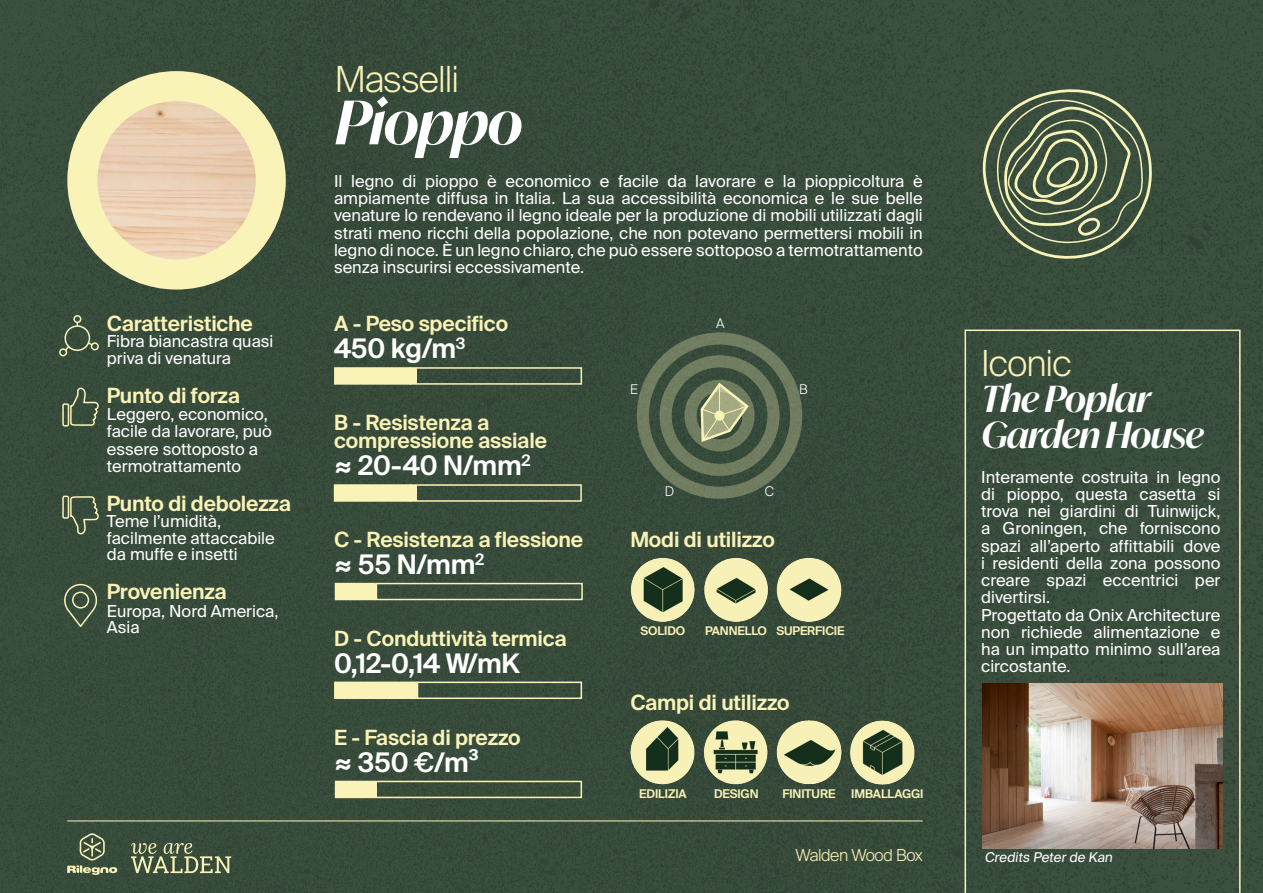
<style>
.page{position:relative;width:1263px;height:893px;background:#fff}
.page>*{position:absolute;margin:0;border:0;box-sizing:border-box;transform-origin:0 0}
.TITOLO_MATERIALE{font:italic 600 60px "Ivy Mode";letter-spacing:-.025em;color:#fff}
.TITOLO_ICONIC{font:italic 600 36px/36px "Ivy Mode";letter-spacing:-.025em;color:#fff}
.TITOLO_CATEGORIA{font:300 36px "Suisse Intl";letter-spacing:-.025em;color:#faf3b8}
.VALORI_CARATTERISTIC{font:600 27px "Suisse Intl";letter-spacing:-.01em;color:#fff}
.Titoli_caratteristic{font:600 27px "Suisse Intl";letter-spacing:-.01em;color:#fff}
.Titoli_caratteristic-2{font:600 21px/18px "Suisse Intl";letter-spacing:-.01em;color:#faf3b8}
.Testo_normale_descri{font:16.5px/17.2px "Suisse Intl";color:#fff;text-align:justify}
.testo_normale{font:16.5px/16.5px "Suisse Intl";color:#fff}
.t1{font:300 16.5px "Suisse Intl";letter-spacing:-.025em;color:#faf3b8}
.Testo_credits{font:13.5px "Suisse Intl";color:#fff}
.t2{font:300 13.35px "Suisse Intl";color:#fff}
.VOCI_UTILIZZO{font:600 12px "Suisse Intl";letter-spacing:-.01em;color:#faf3b8}
</style>
<div class="page">
<img style="left:0;top:0;width:1161px;height:690px">
<img style="left:1161px;top:0;width:102px;height:690px">
<img style="left:1240px;top:693px;width:23px;height:200px">
<div style="left:0;top:690px;width:964px;height:203px;background:#374b3b"></div>
<div style="left:637px;top:332px;width:165px;height:167px;border:12px solid #faf3b8;border-radius:50%"></div>
<div style="left:659px;top:355px;width:120px;height:121px;border:12px solid #faf3b8;border-radius:50%"></div>
<div style="left:684px;top:380px;width:71px;height:71px;border:12px solid #faf3b8;border-radius:50%"></div>
<svg style="left:964px;top:330px;width:276px;height:563px"></svg>
<img style="left:87px;top:89px;width:174px;height:186px">
<div style="left:67px;top:71px;width:219px;height:219px;border:30px solid #faf3b8;border-radius:50%"></div>
<svg style="left:67px;top:833px;width:50px;height:42px"></svg>
<svg style="left:131px;top:843px;width:100px;height:30px"></svg>
<hr style="left:67px;top:820px;width:856px;height:1px;background:#faf3b8">
<img style="left:703px;top:716px;width:69px;height:71px">
<img style="left:627px;top:716px;width:69px;height:71px">
<img style="left:774px;top:719px;width:71px;height:71px">
<img style="left:847px;top:715px;width:76px;height:71px">
<img style="left:626px;top:553px;width:71px;height:71px">
<img style="left:701px;top:553px;width:71px;height:71px">
<img style="left:774px;top:553px;width:72px;height:71px">
<svg style="left:972px;top:80px;width:187px;height:189px"></svg>
<img style="left:983px;top:683px;width:239px;height:165px">
<svg style="left:59px;top:581px;width:39px;height:47px"></svg>
<svg style="left:62px;top:388px;width:39px;height:39px"></svg>
<svg style="left:62px;top:495px;width:39px;height:39px"></svg>
<div style="left:65px;top:325px;width:25px;height:26px;border:2px solid #f7f3b9;border-radius:50%"></div>
<div style="left:59px;top:348px;width:8px;height:8px;border:2px solid #f7f3b9;border-radius:50%"></div>
<div style="left:73px;top:315px;width:8px;height:8px;border:2px solid #f7f3b9;border-radius:50%"></div>
<div style="left:91px;top:342px;width:8px;height:8px;border:2px solid #f7f3b9;border-radius:50%"></div>
<svg style="left:63px;top:345px;width:8px;height:7px"></svg>
<svg style="left:86px;top:341px;width:8px;height:6px"></svg>
<div style="left:335px;top:583px;width:41px;height:17px;border:2px solid #faf3b8"></div>
<div style="left:335px;top:584px;width:41px;height:15px;background:#faf3b8"></div>
<div style="left:376px;top:583px;width:207px;height:17px;border:2px solid #faf3b8"></div>
<div style="left:334px;top:484px;width:77px;height:18px;border:2px solid #faf3b8"></div>
<div style="left:335px;top:485px;width:82px;height:16px;background:#faf3b8"></div>
<div style="left:409px;top:484px;width:173px;height:18px;border:2px solid #faf3b8"></div>
<div style="left:334px;top:367px;width:77px;height:18px;border:2px solid #faf3b8"></div>
<div style="left:335px;top:368px;width:82px;height:16px;background:#faf3b8"></div>
<div style="left:410px;top:367px;width:172px;height:18px;border:2px solid #faf3b8"></div>
<div style="left:335px;top:781px;width:41px;height:16px;background:#faf3b8"></div>
<div style="left:335px;top:781px;width:247px;height:17px;border:2px solid #faf3b8"></div>
<div style="left:334px;top:682px;width:84px;height:17px;border:2px solid #faf3b8"></div>
<div style="left:335px;top:682px;width:83px;height:16px;background:#faf3b8"></div>
<div style="left:417px;top:682px;width:165px;height:17px;border:2px solid #faf3b8"></div>
<svg style="left:699px;top:381px;width:51px;height:62px"></svg>
<hr style="left:719px;top:385px;width:1px;height:30px;background:#faf3b8">
<p class="Titoli_caratteristic-2" style="left:107px;top:315px;width:147px">Caratteristiche</p>
<p class="testo_normale" style="left:107px;top:333px;width:168px">Fibra biancastra quasi priva di venatura</p>
<p class="Titoli_caratteristic-2" style="left:107px;top:387px;width:135px">Punto di forza</p>
<p class="testo_normale" style="left:107px;top:406px;width:166px;line-height:17.2px">Leggero, economico, facile da lavorare, può essere sottoposto a termotrattamento</p>
<p class="Titoli_caratteristic-2" style="left:107px;top:495px;width:186px">Punto di debolezza</p>
<p class="testo_normale" style="left:107px;top:513px;width:169px">Teme l’umidità, facilmente attaccabile da muffe e insetti</p>
<p class="Titoli_caratteristic-2" style="left:107px;top:583px;width:121px">Provenienza</p>
<p class="testo_normale" style="left:107px;top:603px;width:173px">Europa, Nord America,<br>Asia</p>
<p class="TITOLO_CATEGORIA" style="left:335px;top:58px;width:126px">Masselli</p>
<p class="TITOLO_MATERIALE" style="left:335px;top:82px;width:190px">Pioppo</p>
<p class="Testo_normale_descri" style="left:334px;top:173px;width:590px">Il legno di pioppo è economico e facile da lavorare e la pioppicoltura è ampiamente diffusa in Italia. La sua accessibilità economica e le sue belle venature lo rendevano il legno ideale per la produzione di mobili utilizzati dagli strati meno ricchi della popolazione, che non potevano permettersi mobili in legno di noce. È un legno chiaro, che può essere sottoposo a termotrattamento senza inscurirsi eccessivamente.</p>
<p class="Titoli_caratteristic-2" style="left:334px;top:315px;width:176px">A - Peso specifico</p>
<p class="VALORI_CARATTERISTIC" style="left:334px;top:333px;width:133px">450 kg/m<sup>3</sup></p>
<p class="Titoli_caratteristic-2" style="left:334px;top:414px;width:214px">B - Resistenza a compressione assiale</p>
<p class="Titoli_caratteristic" style="left:334px;top:450px;width:198px">≈ 20-40 N/mm<sup>2</sup></p>
<p class="Titoli_caratteristic-2" style="left:334px;top:531px;width:251px">C - Resistenza a flessione</p>
<p class="Titoli_caratteristic" style="left:334px;top:549px;width:152px">≈ 55 N/mm<sup>2</sup></p>
<p class="Titoli_caratteristic-2" style="left:334px;top:629px;width:234px">D - Conduttività termica</p>
<p class="VALORI_CARATTERISTIC" style="left:334px;top:647px;width:187px">0,12-0,14 W/mK</p>
<p class="Titoli_caratteristic-2" style="left:334px;top:728px;width:188px">E - Fascia di prezzo</p>
<p class="VALORI_CARATTERISTIC" style="left:334px;top:746px;width:146px">≈ 350 €/m³</p>
<p class="t2" style="left:630px;top:382px;width:9px">E</p>
<p class="t2" style="left:716px;top:316px;width:10px">A</p>
<p class="t2" style="left:799px;top:382px;width:10px">B</p>
<p class="t2" style="left:665px;top:483px;width:11px">D</p>
<p class="t2" style="left:765px;top:483px;width:11px">C</p>
<p class="Titoli_caratteristic-2" style="left:630px;top:531px;width:146px">Modi di utilizzo</p>
<p class="VOCI_UTILIZZO" style="left:640px;top:624px;width:46px">SOLIDO</p>
<p class="VOCI_UTILIZZO" style="left:705px;top:624px;width:63px">PANNELLO</p>
<p class="VOCI_UTILIZZO" style="left:776px;top:624px;width:70px">SUPERFICIE</p>
<p class="Titoli_caratteristic-2" style="left:630px;top:694px;width:161px">Campi di utilizzo</p>
<p class="VOCI_UTILIZZO" style="left:639px;top:787px;width:49px">EDILIZIA</p>
<p class="VOCI_UTILIZZO" style="left:714px;top:787px;width:46px">DESIGN</p>
<p class="VOCI_UTILIZZO" style="left:782px;top:787px;width:54px">FINITURE</p>
<p class="VOCI_UTILIZZO" style="left:851px;top:787px;width:74px">IMBALLAGGI</p>
<p class="t1" style="left:795px;top:846px;width:129px">Walden Wood Box</p>
<p class="TITOLO_CATEGORIA" style="left:981px;top:342px;width:92px">Iconic</p>
<p class="TITOLO_ICONIC" style="left:981px;top:380px;width:224px">The Poplar<br>Garden House</p>
<p class="Testo_normale_descri" style="left:981px;top:468px;width:241px">Interamente costruita in legno di pioppo, questa casetta si trova nei giardini di Tuinwijck, a Groningen, che forniscono spazi all’aperto affittabili dove i residenti della zona possono creare spazi eccentrici per divertirsi.</p>
<p class="Testo_normale_descri" style="left:981px;top:606px;width:241px">Progettato da Onix Architecture non richiede alimentazione e ha un impatto minimo sull’area circostante.</p>
<p class="Testo_credits" style="left:984px;top:849px;width:132px">Credits Peter de Kan</p>
</div>
